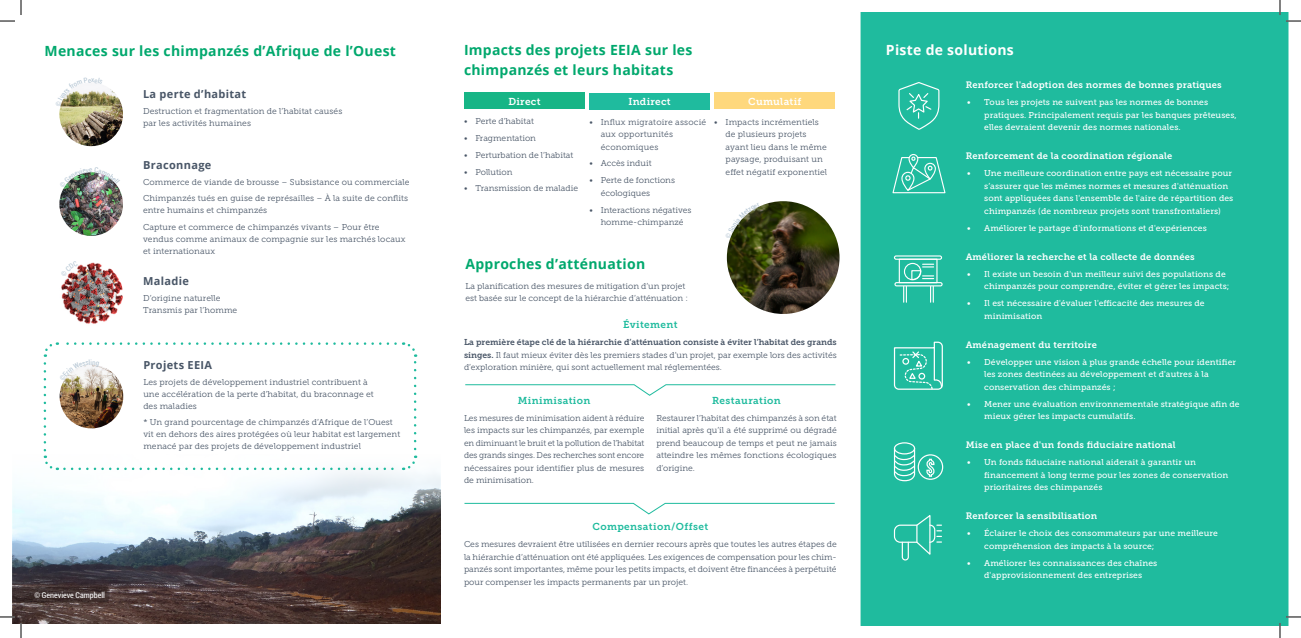
<style>
.page{position:relative;width:1301px;height:638px;background:#fff}
.page>*{position:absolute;margin:0;border:0;box-sizing:border-box;transform-origin:0 0}
.Heading_Infograph{font:700 14px/20px "Open Sans";letter-spacing:.02em;color:#00a86d}
.Heading_Infograph-2{font:700 14px "Open Sans";letter-spacing:.02em;color:#fff}
.Body{font:700 11px "Open Sans";letter-spacing:.03em;color:#495667}
.Subheading{font:10px "Museo Slab 700";letter-spacing:.04em;color:#1fbb9e}
.Body-2{font:10px "Museo Slab 700";letter-spacing:.03em;color:#fff}
.subheading_2{font:9.2px "Museo Slab 700";letter-spacing:.02em;color:#fff}
.Body-3{font:8.5px/12.5px "Museo Slab 300";letter-spacing:.005em;color:#495667}
.t1{font:8.5px/12.5px "Museo Slab 500";letter-spacing:.01em;color:#fff}
.captions{font:condensed 8px "Roboto";color:#fff}
.s1{font-family:"Museo Slab 700"}
</style>
<div class="page">
<img style="left:727px;top:201px;width:112px;height:113px;border-radius:56px">
<div style="left:860px;top:12px;width:428px;height:613px;background:#1fbb9e"></div>
<img style="left:12px;top:471px;width:428px;height:152px">
<svg style="left:12px;top:586px;width:98px;height:16px;background:#403130"></svg>
<div style="left:464px;top:92px;width:121px;height:17px;background:#17b586"></div>
<div style="left:714px;top:92px;width:121px;height:17px;background:#fed87d"></div>
<svg style="left:465px;top:384px;width:371px;height:12px"></svg>
<svg style="left:464px;top:502px;width:371px;height:13px"></svg>
<div style="left:589px;top:93px;width:121px;height:16px;background:#1fbb9e"></div>
<div style="left:894px;top:255px;width:48px;height:5px;border:1px solid #fff;border-radius:2px"></div>
<div style="left:894px;top:282px;width:48px;height:4px;border:1px solid #fff;border-radius:2px"></div>
<div style="left:898px;top:258px;width:39px;height:25px;border:1px solid #fff"></div>
<div style="left:904px;top:263px;width:17px;height:17px;border:1px solid #fff;border-radius:50%"></div>
<svg style="left:903px;top:286px;width:4px;height:16px"></svg>
<svg style="left:930px;top:286px;width:4px;height:16px"></svg>
<svg style="left:910px;top:263px;width:23px;height:17px"></svg>
<svg style="left:894px;top:447px;width:22px;height:34px"></svg>
<div style="left:894px;top:442px;width:21px;height:12px;border:1px solid #fff;border-radius:50%"></div>
<div style="left:917px;top:454px;width:26px;height:25px;border:1px solid #fff;border-radius:50%"></div>
<svg style="left:926px;top:458px;width:9px;height:19px"></svg>
<svg style="left:894px;top:514px;width:47px;height:46px;background:#3ac3a9"></svg>
<svg style="left:898px;top:82px;width:42px;height:48px;background:#3dc4aa"></svg>
<svg style="left:894px;top:341px;width:49px;height:48px;background:#47c7af"></svg>
<svg style="left:892px;top:154px;width:53px;height:39px;background:#48c7af"></svg>
<img style="left:59px;top:82px;width:64px;height:64px;border-radius:32px">
<img style="left:59px;top:172px;width:64px;height:64px;border-radius:32px">
<img style="left:59px;top:262px;width:64px;height:63px;border-radius:32px">
<svg style="left:1286px;top:20px;width:15px;height:2px"></svg>
<svg style="left:1286px;top:616px;width:15px;height:1px"></svg>
<svg style="left:0;top:0;width:22px;height:22px"></svg>
<svg style="left:0;top:616px;width:22px;height:21px"></svg>
<svg style="left:1279px;top:0;width:1px;height:15px"></svg>
<svg style="left:1279px;top:622px;width:1px;height:15px"></svg>
<svg style="left:730px;top:206px;width:30px;height:33px"></svg>
<svg style="left:60px;top:82px;width:43px;height:25px"></svg>
<svg style="left:64px;top:172px;width:55px;height:16px"></svg>
<svg style="left:65px;top:265px;width:13px;height:11px"></svg>
<svg style="left:43px;top:342px;width:375px;height:129px"></svg>
<p class="Heading_Infograph" style="left:45px;top:40px;width:353px">Menaces sur les chimpanzés d’Afrique de l’Ouest</p>
<p class="Body" style="left:143px;top:86px;width:105px">La perte d’habitat</p>
<p class="Body-3" style="left:143px;top:105px;width:201px">Destruction et fragmentation de l’habitat causés par les activités humaines</p>
<p class="Body" style="left:143px;top:157px;width:70px">Braconnage</p>
<p class="Body-3" style="left:143px;top:175px;width:268px">Commerce de viande de brousse – Subsistance ou commerciale</p>
<p class="Body-3" style="left:143px;top:192px;width:267px;line-height:12px">Chimpanzés tués en guise de représailles – À la suite de conflits entre humains et chimpanzés</p>
<p class="Body-3" style="left:143px;top:221px;width:264px;line-height:12px">Capture et commerce de chimpanzés vivants – Pour être vendus comme animaux de compagnie sur les marchés locaux et internationaux</p>
<p class="Body" style="left:143px;top:273px;width:47px">Maladie</p>
<p class="Body-3" style="left:143px;top:291px;width:79px">D’origine naturelle</p>
<p class="Body-3" style="left:143px;top:304px;width:96px">Transmis par l’homme</p>
<p class="Body" style="left:143px;top:357px;width:70px">Projets EEIA</p>
<p class="Body-3" style="left:143px;top:376px;width:232px;line-height:12px">Les projets de développement industriel contribuent à une accélération de la perte d’habitat, du braconnage et des maladies</p>
<p class="Body-3" style="left:143px;top:416px;width:258px;line-height:12px">* Un grand pourcentage de chimpanzés d’Afrique de l’Ouest vit en dehors des aires protégées où leur habitat est largement menacé par des projets de développement industriel</p>
<p class="captions" style="left:34px;top:589px;width:72px">© Genevieve Campbell</p>
<p class="Heading_Infograph" style="left:464px;top:40px;width:230px">Impacts des projets EEIA sur les chimpanzés et leurs habitats</p>
<p class="Body-2" style="left:508px;top:95px;width:34px">Direct</p>
<p class="Body-3" style="left:464px;top:115px;width:71px">• Perte d’habitat</p>
<p class="Body-3" style="left:464px;top:132px;width:73px">• Fragmentation</p>
<p class="Body-3" style="left:464px;top:149px;width:111px">• Perturbation de l’habitat</p>
<p class="Body-3" style="left:464px;top:165px;width:50px">• Pollution</p>
<p class="Body-3" style="left:464px;top:182px;width:116px">• Transmission de maladie</p>
<p class="Body-2" style="left:628px;top:96px;width:44px">Indirect</p>
<p class="Body-3" style="left:601px;top:115px;width:107px;text-indent:-11px">• Influx migratoire associé aux opportunités économiques</p>
<p class="Body-3" style="left:589px;top:157px;width:64px">• Accès induit</p>
<p class="Body-3" style="left:601px;top:174px;width:76px;text-indent:-11px">• Perte de fonctions écologiques</p>
<p class="Body-3" style="left:589px;top:203px;width:104px;text-align:center">• Interactions négatives homme-chimpanzé</p>
<p class="Body-2" style="left:748px;top:95px;width:55px">Cumulatif</p>
<p class="Body-3" style="left:725px;top:115px;width:103px;text-indent:-11px">• Impacts incrémentiels de plusieurs projets ayant lieu dans le même paysage, produisant un effet négatif exponentiel</p>
<p class="Heading_Infograph" style="left:465px;top:253px;width:181px">Approches d’atténuation</p>
<p class="Body-3" style="left:465px;top:280px;width:224px;line-height:12px">La planification des mesures de mitigation d’un projet est basée sur le concept de la hiérarchie d’atténuation :</p>
<p class="Subheading" style="left:623px;top:319px;width:56px">Évitement</p>
<p class="Body-3" style="left:464px;top:336px;width:374px;text-align:justify"><span class="s1">La première étape clé de la hiérarchie d’atténuation consiste à éviter l’habitat des grands singes.</span> Il faut mieux éviter dès les premiers stades d’un projet, par exemple lors des activités d’exploration minière, qui sont actuellement mal réglementées.</p>
<p class="Subheading" style="left:518px;top:394px;width:74px">Minimisation</p>
<p class="Body-3" style="left:464px;top:411px;width:182px;text-align:justify">Les mesures de minimisation aident à réduire les impacts sur les chimpanzés, par exemple en diminuant le bruit et la pollution de l’habitat des grands singes. Des recherches sont encore nécessaires pour identifier plus de mesures de minimisation.</p>
<p class="Subheading" style="left:712px;top:394px;width:70px">Restauration</p>
<p class="Body-3" style="left:656px;top:411px;width:182px;text-align:justify">Restaurer l’habitat des chimpanzés à son état initial après qu’il a été supprimé ou dégradé prend beaucoup de temps et peut ne jamais atteindre les mêmes fonctions écologiques d’origine.</p>
<p class="Subheading" style="left:592px;top:520px;width:117px">Compensation/Offset</p>
<p class="Body-3" style="left:464px;top:537px;width:374px;text-align:justify">Ces mesures devraient être utilisées en dernier recours après que toutes les autres étapes de la hiérarchie d’atténuation ont été appliquées. Les exigences de compensation pour les chim&shy;panzés sont importantes, même pour les petits impacts, et doivent être financées à perpétuité pour compenser les impacts permanents par un projet.</p>
<p class="Heading_Infograph-2" style="left:886px;top:40px;width:129px">Piste de solutions</p>
<p class="subheading_2" style="left:965px;top:80px;width:258px">Renforcer l'adoption des normes de bonnes pratiques</p>
<p class="t1" style="left:984px;top:96px;width:254px;text-indent:-17px">• Tous les projets ne suivent pas les normes de bonnes pratiques. Principalement requis par les banques prêteuses, elles devraient devenir des normes nationales.</p>
<p class="subheading_2" style="left:965px;top:151px;width:208px">Renforcement de la coordination régionale</p>
<p class="t1" style="left:984px;top:167px;width:251px;text-indent:-17px">• Une meilleure coordination entre pays est nécessaire pour s’assurer que les mêmes normes et mesures d'atténuation sont appliquées dans l'ensemble de l'aire de répartition des chimpanzés (de nombreux projets sont transfrontaliers)</p>
<p class="t1" style="left:967px;top:222px;width:241px">• Améliorer le partage d'informations et d'expériences</p>
<p class="subheading_2" style="left:965px;top:251px;width:230px">Améliorer la recherche et la collecte de données</p>
<p class="t1" style="left:984px;top:267px;width:247px;text-indent:-17px">• Il existe un besoin d'un meilleur suivi des populations de chimpanzés pour comprendre, éviter et gérer les impacts;</p>
<p class="t1" style="left:984px;top:297px;width:222px;text-indent:-17px">• Il est nécessaire d'évaluer l'efficacité des mesures de minimisation</p>
<p class="subheading_2" style="left:965px;top:339px;width:133px">Aménagement du territoire</p>
<p class="t1" style="left:984px;top:355px;width:253px;text-indent:-17px">• Développer une vision à plus grande échelle pour identifier les zones destinées au développement et d'autres à la conservation des chimpanzés ;</p>
<p class="t1" style="left:984px;top:397px;width:257px;text-indent:-17px">• Mener une évaluation environnementale stratégique afin de mieux gérer les impacts cumulatifs.</p>
<p class="subheading_2" style="left:965px;top:439px;width:212px">Mise en place d'un fonds fiduciaire national</p>
<p class="t1" style="left:984px;top:456px;width:246px;text-indent:-17px">• Un fonds fiduciaire national aiderait à garantir un financement à long terme pour les zones de conservation prioritaires des chimpanzés</p>
<p class="subheading_2" style="left:965px;top:510px;width:133px">Renforcer la sensibilisation</p>
<p class="t1" style="left:984px;top:526px;width:235px;text-indent:-17px">• Éclairer le choix des consommateurs par une meilleure compréhension des impacts à la source;</p>
<p class="t1" style="left:967px;top:556px;width:192px;text-align:center">• Améliorer les connaissances des chaînes d'approvisionnement des entreprises</p>
</div>
